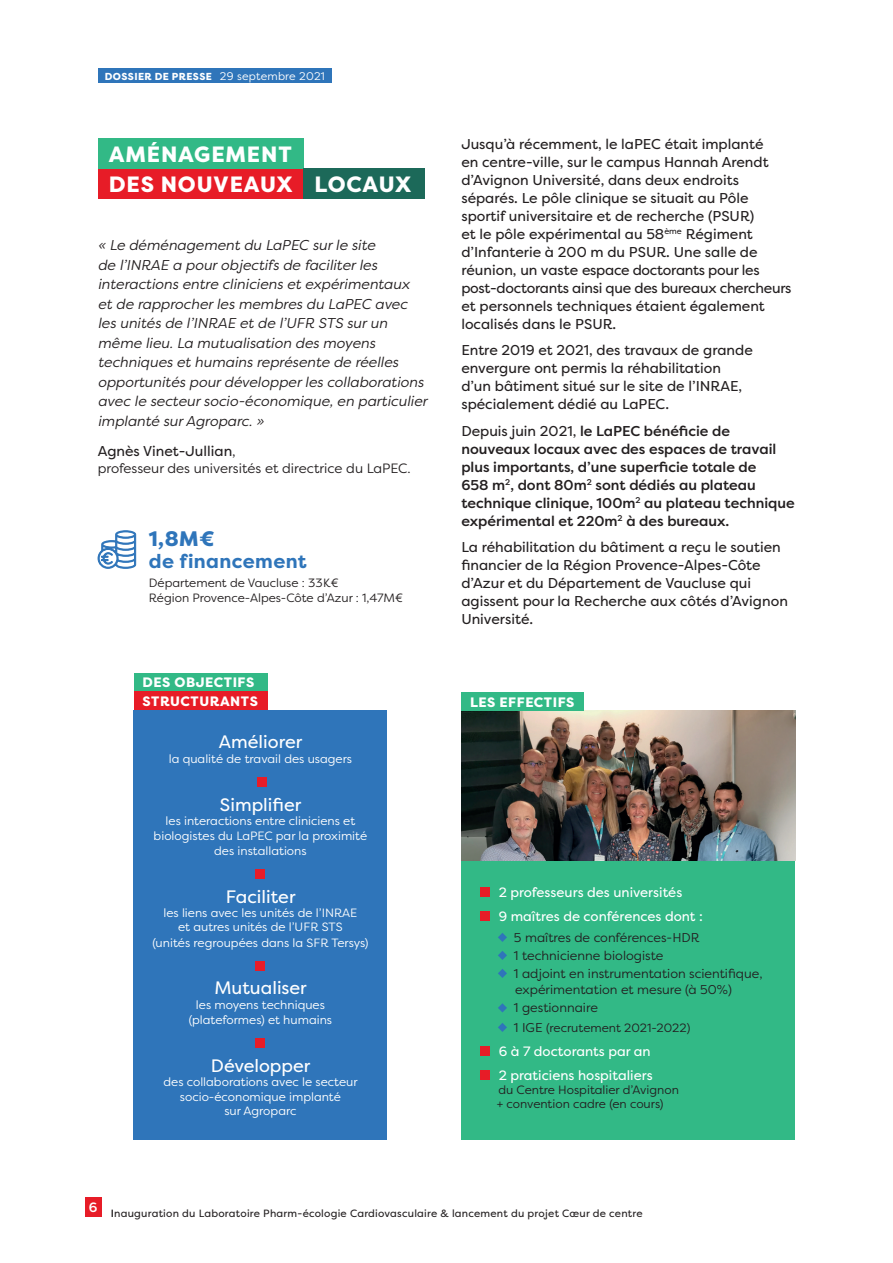
<style>
.page{position:relative;width:893px;height:1263px;background:#fff}
.page>*{position:absolute;margin:0;border:0;box-sizing:border-box;transform-origin:0 0}
.t1{font:800 22.2px "Filson Pro";letter-spacing:.04em;color:#fff}
.t2{font:800 21px "Filson Pro";color:#2f75ba}
.t3{font:700 19.5px "Filson Pro";letter-spacing:.02em;color:#2f75ba}
.t4{font:18px "Filson Pro";color:#fff}
.t5{font:14.25px/18px "Filson Pro";color:#231f20}
.t6{font:italic 14.25px/19.5px "Filson Pro";color:#231f20}
.t7{font:500 14.25px/18px "Filson Pro";color:#231f20}
.t8{font:800 13.65px/18.8px "Filson Pro";letter-spacing:.04em;color:#fff}
.t9{font:13.5px/24px "Filson Pro";color:#fff}
.t10{font:13.5px "Filson Pro";color:#231f20}
.t11{font:12.75px/18px "Filson Pro";color:#231f20}
.t12{font:12px/14.9px "Filson Pro";color:#fff;text-align:center}
.t13{font:12px/14.4px "Filson Pro";color:#231f20}
.t14{font:10.5px "Filson Pro";letter-spacing:.02em;color:#231f20}
.t15{font:800 10.2px "Filson Pro";letter-spacing:.04em;color:#fff}
.s1{font-weight:400;font-size:11.1px}
.s2{font-style:inherit}
.s3{font-weight:400}
.s4{font-size:12.75px}
.s5{font-weight:500}
</style>
<div class="page">
<div style="left:85px;top:1197px;width:16px;height:20px;background:#e71c27"></div>
<div style="left:461px;top:842px;width:334px;height:298px;background:#32b986"></div>
<div style="left:98px;top:169px;width:221px;height:30px;background:#e71c27"></div>
<div style="left:98px;top:68px;width:234px;height:15px;background:#2f75ba"></div>
<div style="left:98px;top:138px;width:205px;height:31px;background:#32b986"></div>
<div style="left:303px;top:169px;width:122px;height:30px;background:#1c6959"></div>
<img style="left:461px;top:711px;width:334px;height:149px">
<div style="left:480px;top:887px;width:10px;height:10px;background:#e71c27"></div>
<div style="left:480px;top:911px;width:10px;height:10px;background:#e71c27"></div>
<svg style="left:498px;top:933px;width:9px;height:9px"></svg>
<svg style="left:498px;top:951px;width:9px;height:9px"></svg>
<svg style="left:498px;top:969px;width:9px;height:9px"></svg>
<svg style="left:498px;top:1003px;width:9px;height:9px"></svg>
<svg style="left:498px;top:1023px;width:9px;height:9px"></svg>
<div style="left:480px;top:1046px;width:10px;height:10px;background:#e71c27"></div>
<div style="left:480px;top:1070px;width:10px;height:10px;background:#e71c27"></div>
<div style="left:461px;top:692px;width:123px;height:19px;background:#32b986"></div>
<div style="left:134px;top:710px;width:253px;height:430px;background:#2f75ba"></div>
<div style="left:257px;top:777px;width:10px;height:10px;background:#e71c27"></div>
<div style="left:256px;top:869px;width:9px;height:10px;background:#e71c27"></div>
<div style="left:256px;top:961px;width:9px;height:10px;background:#e71c27"></div>
<div style="left:256px;top:1038px;width:9px;height:10px;background:#e71c27"></div>
<div style="left:134px;top:673px;width:134px;height:18px;background:#32b986"></div>
<div style="left:134px;top:691px;width:134px;height:19px;background:#e71c27"></div>
<svg style="left:98px;top:530px;width:38px;height:39px"></svg>
<p class="t15" style="left:105px;top:70px;width:222px">DOSSIER DE PRESSE <span class="s1">29 septembre 2021</span></p>
<h1 class="t1" style="left:109px;top:140px;width:184px">AMÉNAGEMENT</h1>
<h1 class="t1" style="left:109px;top:171px;width:185px">DES NOUVEAUX</h1>
<h1 class="t1" style="left:314px;top:171px;width:98px">LOCAUX</h1>
<p class="t6" style="left:98px;top:235px;width:331px">« Le déménagement du LaPEC sur le site<br>de l’INRAE a pour objectifs de faciliter les interactions entre cliniciens et expérimentaux<br>et de rapprocher les membres du LaPEC avec les unités de l’INRAE et de l’UFR STS sur un même lieu. La mutualisation des moyens techniques et humains représente de réelles opportunités pour développer les collaborations avec le secteur socio-économique, en particulier implanté sur Agroparc. »</p>
<p class="t5" style="left:98px;top:442px;width:140px">Agnès Vinet-Jullian<span class="s2">,</span></p>
<p class="t10" style="left:98px;top:459px;width:314px">professeur des universités et directrice du LaPEC.</p>
<h2 class="t2" style="left:149px;top:526px;width:67px">1,8M€</h2>
<h3 class="t3" style="left:149px;top:549px;width:160px">de financement</h3>
<p class="t13" style="left:149px;top:576px;width:256px">Département de Vaucluse : 33K€<br>Région Provence-Alpes-Côte d’Azur : 1,47M€</p>
<p class="t8" style="left:143px;top:673px;width:117px">DES OBJECTIFS<br>STRUCTURANTS</p>
<p class="t4" style="left:219px;top:730px;width:85px">Améliorer</p>
<p class="t12" style="left:169px;top:751px;width:185px">la qualité de travail des usagers</p>
<p class="t4" style="left:220px;top:792px;width:83px">Simplifier</p>
<p class="t12" style="left:154px;top:813px;width:215px">les interactions entre cliniciens et biologistes du LaPEC par la proximité des installations</p>
<p class="t4" style="left:226px;top:884px;width:71px">Faciliter</p>
<p class="t12" style="left:152px;top:905px;width:218px">les liens avec les unités de l’INRAE<br>et autres unités de l’UFR STS<br>(unités regroupées dans la SFR Tersys)</p>
<p class="t4" style="left:214px;top:976px;width:94px">Mutualiser</p>
<p class="t12" style="left:189px;top:997px;width:145px;line-height:15.3px">les moyens techniques (plateformes) et humains</p>
<p class="t4" style="left:211px;top:1053px;width:101px">Développer</p>
<p class="t12" style="left:163px;top:1075px;width:196px;line-height:14.4px">des collaborations avec le secteur socio-économique implanté<br>sur Agroparc</p>
<p class="t5" style="left:461px;top:135px;width:332px">Jusqu’à récemment, le laPEC était implanté<br>en centre-ville, sur le campus Hannah Arendt d’Avignon Université, dans deux endroits séparés. Le pôle clinique se situait au Pôle sportif universitaire et de recherche (PSUR)<br>et le pôle expérimental au 58<sup>ème</sup> Régiment d’Infanterie à 200 m du PSUR. Une salle de réunion, un vaste espace doctorants pour les post-doctorants ainsi que des bureaux chercheurs et personnels techniques étaient également localisés dans le PSUR.</p>
<p class="t5" style="left:461px;top:341px;width:293px">Entre 2019 et 2021, des travaux de grande envergure ont permis la réhabilitation d’un bâtiment situé sur le site de l’INRAE, spécialement dédié au LaPEC.</p>
<p class="t7" style="left:461px;top:422px;width:335px"><span class="s3">Depuis juin 2021,</span> le LaPEC bénéficie de nouveaux locaux avec des espaces de travail plus importants, d’une superficie totale de<br>658 m<sup>2</sup>, dont 80m<sup>2</sup> sont dédiés au plateau technique clinique, 100m<sup>2</sup> au plateau technique expérimental et 220m<sup>2</sup> à des bureaux.</p>
<p class="t5" style="left:461px;top:538px;width:328px">La réhabilitation du bâtiment a reçu le soutien financier de la Région Provence-Alpes-Côte d’Azur et du Département de Vaucluse qui agissent pour la Recherche aux côtés d’Avignon Université.</p>
<p class="t8" style="left:470px;top:693px;width:106px">LES EFFECTIFS</p>
<p class="t9" style="left:499px;top:880px;width:206px">2 professeurs des universités<br>9 maîtres de conférences dont :</p>
<p class="t11" style="left:514px;top:928px;width:250px">5 maîtres de conférences-HDR<br>1 technicienne biologiste<br>1 adjoint en instrumentation scientifique,</p>
<p class="t11" style="left:514px;top:981px;width:219px">expérimentation et mesure (à 50%)<br>1 gestionnaire</p>
<p class="t13" style="left:514px;top:1020px;width:178px"><span class="s4">1 IGE</span> (recrutement 2021-2022)</p>
<p class="t9" style="left:499px;top:1039px;width:155px">6 à 7 doctorants par an<br>2 praticiens hospitaliers</p>
<p class="t13" style="left:497px;top:1082px;width:184px">du Centre Hospitalier d’Avignon + convention cadre (en cours)</p>
<p class="t14" style="left:89px;top:1206px;width:555px"><sup>6</sup> <span class="s5">I</span>nauguration du Laboratoire Pharm-écologie Cardiovasculaire &amp; lancement du projet Cœur de centre</p>
</div>
